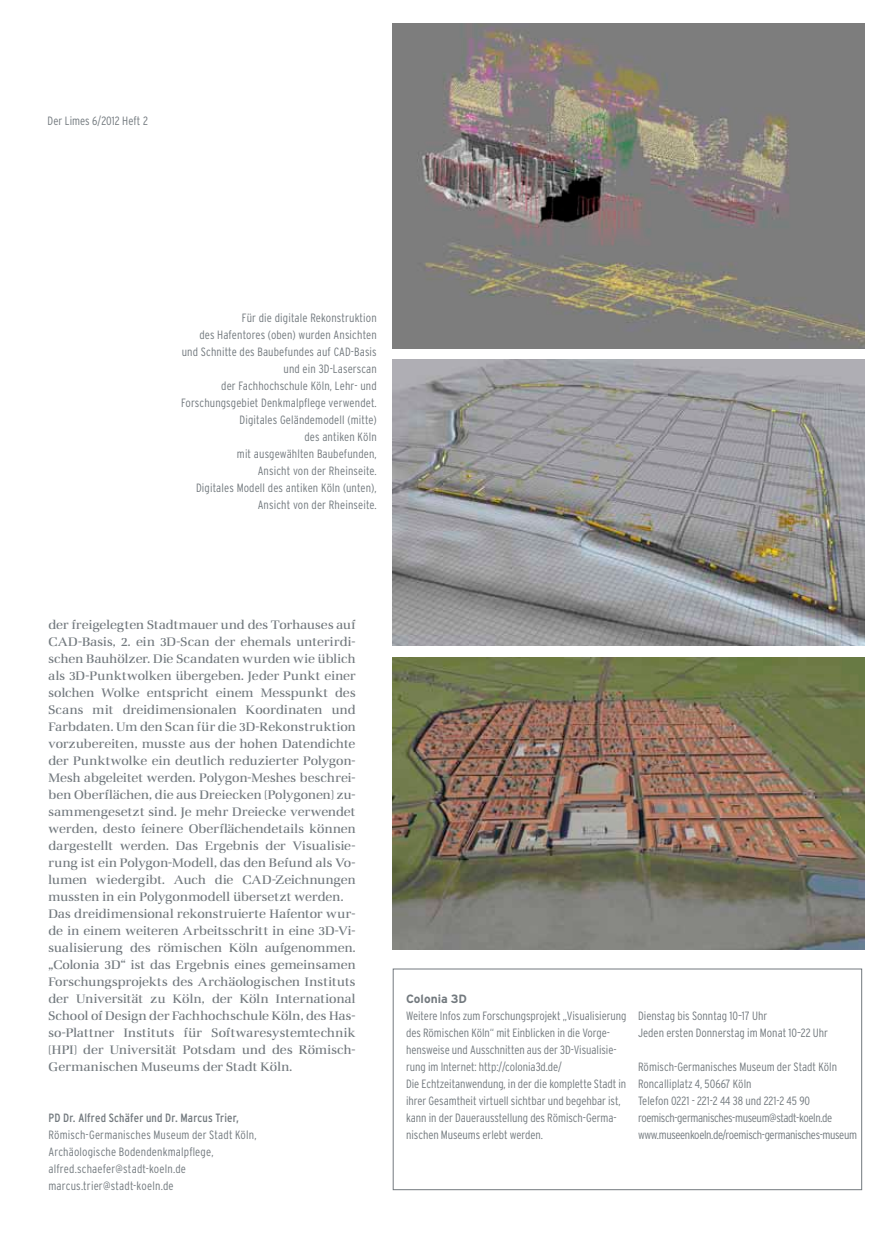
<style>
.page{position:relative;width:888px;height:1258px;background:#fff}
.page>*{position:absolute;margin:0;border:0;box-sizing:border-box;transform-origin:0 0}
.t1{font:12.75px/17px "Marconi EF";letter-spacing:.01em;color:#72797e}
.t2{font:300 condensed 12px/17px "Interstate";color:#72797e}
.t3{font:300 condensed 12px/17px "Interstate";letter-spacing:-.03em;color:#72797e}
.t4{font:condensed 12px "Interstate";letter-spacing:.015em;color:#72797e}
.t5{font:700 12px "Interstate";color:#72797e}
</style>
<div class="page">
<img style="left:393px;top:23px;width:472px;height:326px">
<div style="left:393px;top:969px;width:469px;height:221px;border:1px solid #72797e"></div>
<img style="left:393px;top:360px;width:472px;height:286px">
<img style="left:393px;top:658px;width:472px;height:291px">
<div style="left:398px;top:318px;width:86px;height:24px;background:#7d7d7d"></div>
<p class="t2" style="left:48px;top:112px;width:102px">Der Limes 6/2012 Heft 2</p>
<p class="t2" style="left:181px;top:310px;width:197px;text-align:right">Für die digitale Rekonstruktion<br>des Hafentores (oben) wurden Ansichten und Schnitte des Baubefundes auf CAD-Basis und ein 3D-Laserscan<br>der Fachhochschule Köln, Lehr- und Forschungsgebiet Denkmalpflege verwendet.<br>Digitales Geländemodell (mitte)<br>des antiken Köln<br>mit ausgewählten Baubefunden,<br>Ansicht von der Rheinseite.<br>Digitales Modell des antiken Köln (unten), Ansicht von der Rheinseite.</p>
<p class="t1" style="left:49px;top:616px;width:309px">der freigelegten Stadtmauer und des Torhauses auf CAD-Basis, 2. ein 3D-Scan der ehemals unterirdi&shy;schen Bauhölzer. Die Scandaten wurden wie üblich als 3D-Punktwolken übergeben. Jeder Punkt einer solchen Wolke entspricht einem Messpunkt des Scans mit dreidimensionalen Koordinaten und Farbdaten. Um den Scan für die 3D-Rekonstruktion vorzubereiten, musste aus der hohen Datendichte der Punktwolke ein deutlich reduzierter Polygon-Mesh abgeleitet werden. Polygon-Meshes beschrei&shy;ben Oberflächen, die aus Dreiecken (Polygonen) zu&shy;sammengesetzt sind. Je mehr Dreiecke verwendet werden, desto feinere Oberflächendetails können dargestellt werden. Das Ergebnis der Visualisie&shy;rung ist ein Polygon-Modell, das den Befund als Vo&shy;lumen wiedergibt. Auch die CAD-Zeichnungen mussten in ein Polygonmodell übersetzt werden.<br>Das dreidimensional rekonstruierte Hafentor wur&shy;de in einem weiteren Arbeitsschritt in eine 3D-Vi&shy;sualisierung des römischen Köln aufgenommen. „Colonia 3D“ ist das Ergebnis eines gemeinsamen Forschungsprojekts des Archäologischen Instituts der Universität zu Köln, der Köln International School of Design der Fachhochschule Köln, des Has&shy;so-Plattner Instituts für Softwaresystemtechnik (HPI) der Universität Potsdam und des Römisch-Germanischen Museums der Stadt Köln.</p>
<p class="t4" style="left:49px;top:1111px;width:192px">PD Dr. Alfred Schäfer und Dr. Marcus Trier,</p>
<p class="t2" style="left:49px;top:1126px;width:210px">Römisch-Germanisches Museum der Stadt Köln, Archäologische Bodendenkmalpflege, alfred.schaefer@stadt-koeln.de marcus.trier@stadt-koeln.de</p>
<p class="t5" style="left:406px;top:992px;width:61px">Colonia 3D</p>
<p class="t2" style="left:406px;top:1007px;width:222px">Weitere Infos zum Forschungsprojekt „Visualisierung des Römischen Köln“ mit Einblicken in die Vorge&shy;hensweise und Ausschnitten aus der 3D-Visualisie&shy;rung im Internet: http://colonia3d.de/<br>Die Echtzeitanwendung, in der die komplette Stadt in ihrer Gesamtheit virtuell sichtbar und begehbar ist, kann in der Dauerausstellung des Römisch-Germa&shy;nischen Museums erlebt werden.</p>
<p class="t2" style="left:638px;top:1007px;width:192px">Dienstag bis Sonntag 10–17 Uhr<br>Jeden ersten Donnerstag im Monat 10–22 Uhr</p>
<p class="t3" style="left:638px;top:1058px;width:220px">Römisch-Germanisches Museum der Stadt Köln Roncalliplatz 4, 50667 Köln<br>Telefon 0221 - 221-2 44 38 und 221-2 45 90 roemisch-germanisches-museum@stadt-koeln.de www.museenkoeln.de/roemisch-germanisches-museum</p>
</div>
